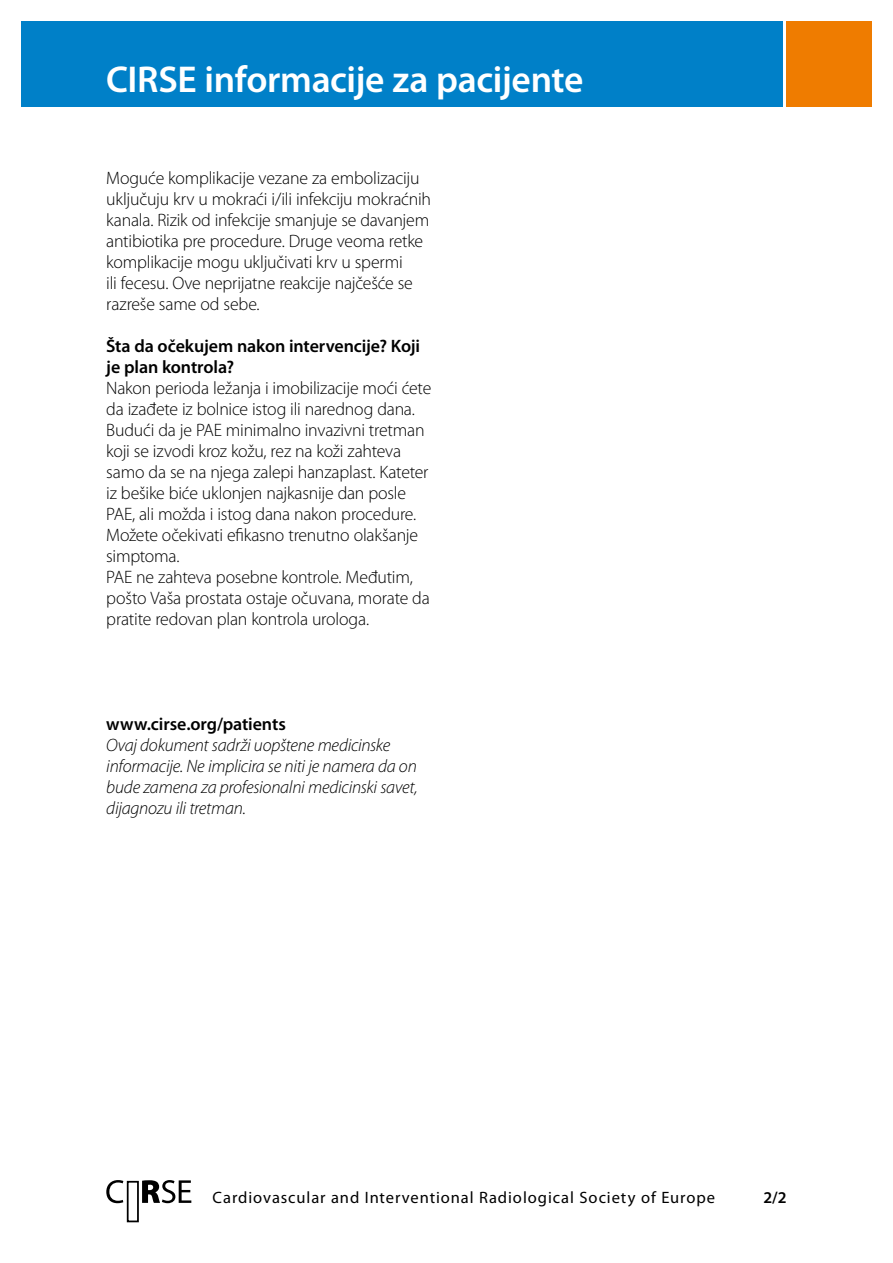
<style>
.page{position:relative;width:893px;height:1263px;background:#fff}
.page>*{position:absolute;margin:0;border:0;box-sizing:border-box;transform-origin:0 0}
.t1{font:600 37.5px "Myriad Pro";letter-spacing:-.01em;color:#fff}
.t2{font:300 18px/21px "Myriad Pro";letter-spacing:-.015em;color:#000}
.t3{font:italic 300 18px/21px "Myriad Pro";letter-spacing:-.015em;color:#000}
.t4{font:600 18px/21px "Myriad Pro";letter-spacing:-.005em;color:#000}
.t5{font:16.5px "Myriad Pro";letter-spacing:.055em;color:#000}
.t6{font:600 16.5px "Myriad Pro";color:#000}
</style>
<div class="page">
<div style="left:127px;top:1181px;width:12px;height:41px;background:#fff;border:2px solid #000"></div>
<svg style="left:106px;top:1180px;width:85px;height:23px"></svg>
<div style="left:21px;top:21px;width:761px;height:85px;background:#0080c8"></div>
<div style="left:787px;top:21px;width:85px;height:85px;background:#ef7c00"></div>
<h1 class="t1" style="left:106px;top:59px;width:479px">CIRSE informacije za pacijente</h1>
<p class="t2" style="left:106px;top:167px;width:326px">Moguće komplikacije vezane za embolizaciju uključuju krv u mokraći i/ili infekciju mokraćnih kanala. Rizik od infekcije smanjuje se davanjem antibiotika pre procedure. Druge veoma retke komplikacije mogu uključivati krv u spermi<br>ili fecesu. Ove neprijatne reakcije najčešće se razreše same od sebe.</p>
<p class="t4" style="left:106px;top:335px;width:315px">Šta da očekujem nakon intervencije? Koji je plan kontrola?</p>
<p class="t2" style="left:106px;top:377px;width:327px">Nakon perioda ležanja i imobilizacije moći ćete da izađete iz bolnice istog ili narednog dana.<br>Budući da je PAE minimalno invazivni tretman koji se izvodi kroz kožu, rez na koži zahteva samo da se na njega zalepi hanzaplast. Kateter iz bešike biće uklonjen najkasnije dan posle PAE, ali možda i istog dana nakon procedure.<br>Možete očekivati efikasno trenutno olakšanje simptoma.<br>PAE ne zahteva posebne kontrole. Međutim, pošto Vaša prostata ostaje očuvana, morate da pratite redovan plan kontrola urologa.</p>
<p class="t4" style="left:106px;top:713px;width:181px">www.cirse.org/patients</p>
<p class="t3" style="left:106px;top:735px;width:313px">Ovaj dokument sadrži uopštene medicinske informacije. Ne implicira se niti je namera da on bude zamena za profesionalni medicinski savet, dijagnozu ili tretman.</p>
<p class="t5" style="left:213px;top:1188px;width:504px">Cardiovascular and Interventional Radiological Society of Europe</p>
<p class="t6" style="left:763px;top:1188px;width:25px">2/2</p>
</div>
